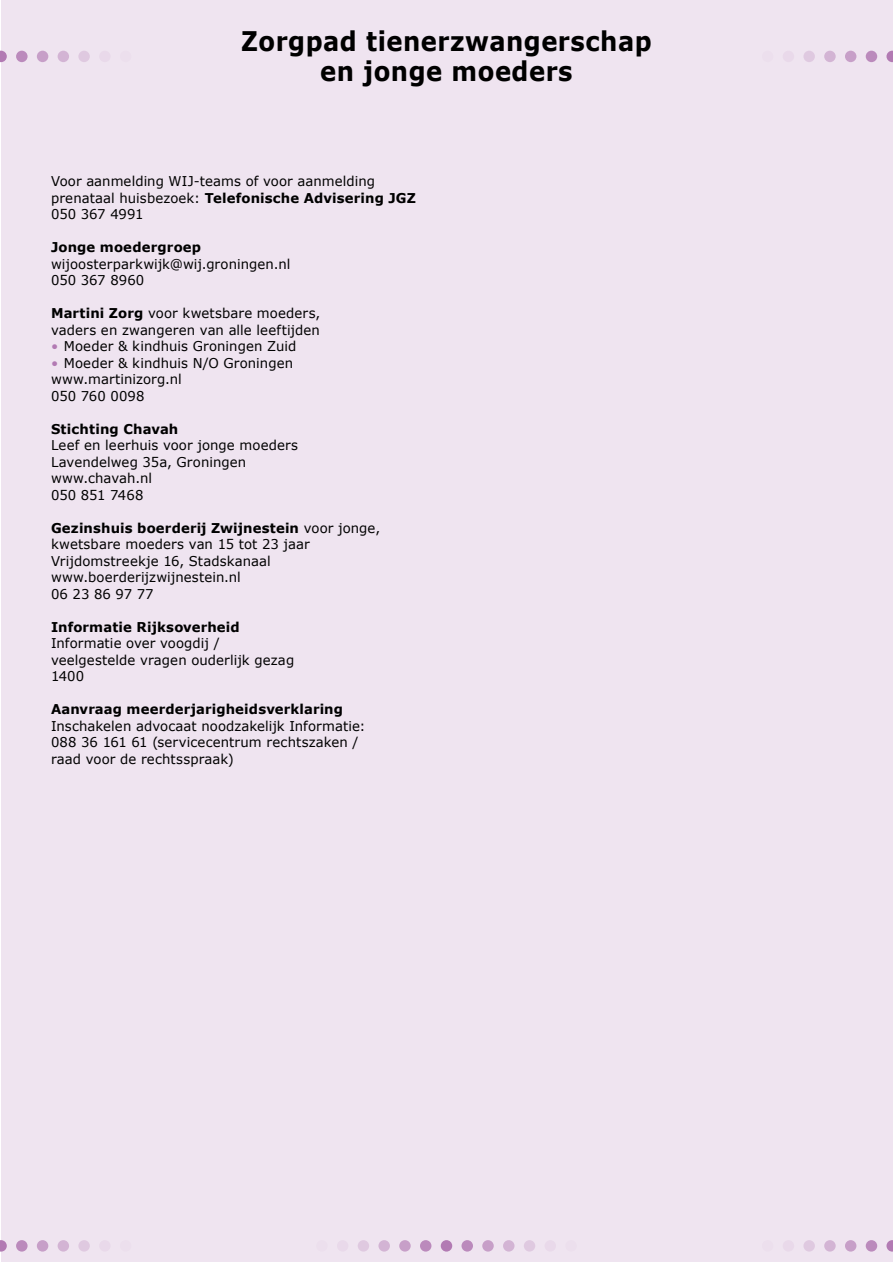
<style>
.page{position:relative;width:893px;height:1263px;background:#fff}
.page>*{position:absolute;margin:0;border:0;box-sizing:border-box;transform-origin:0 0}
.t1{font:700 27px/30px "Verdana";letter-spacing:.02em;color:#000;text-align:center;scale:.9 1}
.t2{font:13.5px/16.5px "Verdana";letter-spacing:.005em;color:#000}
.t3{font:700 13.5px "Verdana";letter-spacing:.01em;color:#000}
.s1{font-weight:700}
.s2{color:#b27ab3}
</style>
<div class="page">
<div style="left:1px;top:1px;width:891px;height:1261px;background:#efe4f0"></div>
<div style="left:866px;top:51px;width:11px;height:11px;background:#bb8abc;border-radius:50%"></div>
<div style="left:803px;top:51px;width:12px;height:11px;background:#dfc9e0;border-radius:50%"></div>
<div style="left:762px;top:51px;width:11px;height:11px;background:#ecdfed;border-radius:50%"></div>
<div style="left:845px;top:51px;width:11px;height:11px;background:#c79fc8;border-radius:50%"></div>
<svg style="left:886px;top:51px;width:7px;height:11px"></svg>
<div style="left:824px;top:51px;width:12px;height:11px;background:#d3b4d4;border-radius:50%"></div>
<div style="left:783px;top:51px;width:11px;height:11px;background:#e9d9ea;border-radius:50%"></div>
<div style="left:866px;top:1240px;width:11px;height:11px;background:#bb8abc;border-radius:50%"></div>
<div style="left:803px;top:1240px;width:12px;height:11px;background:#dfc9e0;border-radius:50%"></div>
<div style="left:762px;top:1240px;width:11px;height:11px;background:#ecdfed;border-radius:50%"></div>
<div style="left:845px;top:1240px;width:11px;height:11px;background:#c79fc8;border-radius:50%"></div>
<svg style="left:886px;top:1240px;width:7px;height:11px"></svg>
<div style="left:824px;top:1240px;width:12px;height:11px;background:#d3b4d4;border-radius:50%"></div>
<div style="left:783px;top:1240px;width:11px;height:11px;background:#e9d9ea;border-radius:50%"></div>
<div style="left:58px;top:51px;width:11px;height:11px;background:#d3b4d4;border-radius:50%"></div>
<div style="left:16px;top:51px;width:12px;height:11px;background:#bb8abc;border-radius:50%"></div>
<div style="left:99px;top:51px;width:12px;height:11px;background:#e9d9ea;border-radius:50%"></div>
<svg style="left:0;top:51px;width:7px;height:11px"></svg>
<div style="left:78px;top:51px;width:12px;height:11px;background:#dfc9e0;border-radius:50%"></div>
<div style="left:37px;top:51px;width:11px;height:11px;background:#c79fc8;border-radius:50%"></div>
<div style="left:120px;top:51px;width:11px;height:11px;background:#ecdfed;border-radius:50%"></div>
<div style="left:58px;top:1240px;width:11px;height:11px;background:#d3b4d4;border-radius:50%"></div>
<div style="left:16px;top:1240px;width:12px;height:11px;background:#bb8abc;border-radius:50%"></div>
<div style="left:99px;top:1240px;width:12px;height:11px;background:#e9d9ea;border-radius:50%"></div>
<svg style="left:0;top:1240px;width:7px;height:11px"></svg>
<div style="left:78px;top:1240px;width:12px;height:11px;background:#dfc9e0;border-radius:50%"></div>
<div style="left:37px;top:1240px;width:11px;height:11px;background:#c79fc8;border-radius:50%"></div>
<div style="left:120px;top:1240px;width:11px;height:11px;background:#ecdfed;border-radius:50%"></div>
<div style="left:420px;top:1240px;width:11px;height:11px;background:#bb8abc;border-radius:50%"></div>
<div style="left:358px;top:1240px;width:11px;height:11px;background:#dfc9e0;border-radius:50%"></div>
<div style="left:503px;top:1240px;width:11px;height:11px;background:#d3b4d4;border-radius:50%"></div>
<div style="left:316px;top:1240px;width:12px;height:11px;background:#ecdfed;border-radius:50%"></div>
<div style="left:461px;top:1240px;width:12px;height:11px;background:#bb8abc;border-radius:50%"></div>
<div style="left:399px;top:1240px;width:12px;height:11px;background:#c79fc8;border-radius:50%"></div>
<div style="left:545px;top:1240px;width:11px;height:11px;background:#e9d9ea;border-radius:50%"></div>
<div style="left:441px;top:1240px;width:11px;height:11px;background:#b27ab3;border-radius:50%"></div>
<div style="left:378px;top:1240px;width:12px;height:11px;background:#d3b4d4;border-radius:50%"></div>
<div style="left:524px;top:1240px;width:11px;height:11px;background:#dfc9e0;border-radius:50%"></div>
<div style="left:337px;top:1240px;width:11px;height:11px;background:#e9d9ea;border-radius:50%"></div>
<div style="left:482px;top:1240px;width:12px;height:11px;background:#c79fc8;border-radius:50%"></div>
<div style="left:565px;top:1240px;width:12px;height:11px;background:#ecdfed;border-radius:50%"></div>
<h1 class="t1" style="left:241px;top:26px;width:458px">Zorgpad tienerzwangerschap en jonge moeders</h1>
<p class="t2" style="left:51px;top:173px;width:366px">Voor aanmelding WIJ-teams of voor aanmelding prenataal huisbezoek: <span class="s1">Telefonische Advisering JGZ<br></span>050 367 4991</p>
<p class="t3" style="left:51px;top:238px;width:152px">Jonge moedergroep</p>
<p class="t2" style="left:51px;top:256px;width:241px">wijoosterparkwijk@wij.groningen.nl<br>050 367 8960</p>
<p class="t2" style="left:51px;top:305px;width:271px"><span class="s1">Martini Zorg</span> voor kwetsbare moeders, vaders en zwangeren van alle leeftijden</p>
<p class="t2" style="left:51px;top:338px;width:247px"><span class="s2">•</span> Moeder &amp; kindhuis Groningen Zuid</p>
<p class="t2" style="left:51px;top:355px;width:244px"><span class="s2">•</span> Moeder &amp; kindhuis N/O Groningen www.martinizorg.nl<br>050 760 0098</p>
<p class="t3" style="left:51px;top:420px;width:129px">Stichting Chavah</p>
<p class="t2" style="left:51px;top:437px;width:249px">Leef en leerhuis voor jonge moeders<br>Lavendelweg 35a, Groningen www.chavah.nl<br>050 851 7468</p>
<p class="t2" style="left:51px;top:520px;width:331px"><span class="s1">Gezinshuis boerderij Zwijnestein</span> voor jonge, kwetsbare moeders van 15 tot 23 jaar<br>Vrijdomstreekje 16, Stadskanaal www.boerderijzwijnestein.nl<br>06 23 86 97 77</p>
<p class="t3" style="left:51px;top:618px;width:190px">Informatie Rijksoverheid</p>
<p class="t2" style="left:51px;top:635px;width:245px">Informatie over voogdij / veelgestelde vragen ouderlijk gezag<br>1400</p>
<p class="t3" style="left:51px;top:700px;width:294px">Aanvraag meerderjarigheidsverklaring</p>
<p class="t2" style="left:51px;top:718px;width:316px">Inschakelen advocaat noodzakelijk Informatie:<br>088 36 161 61 (servicecentrum rechtszaken / raad voor de rechtsspraak)</p>
</div>
